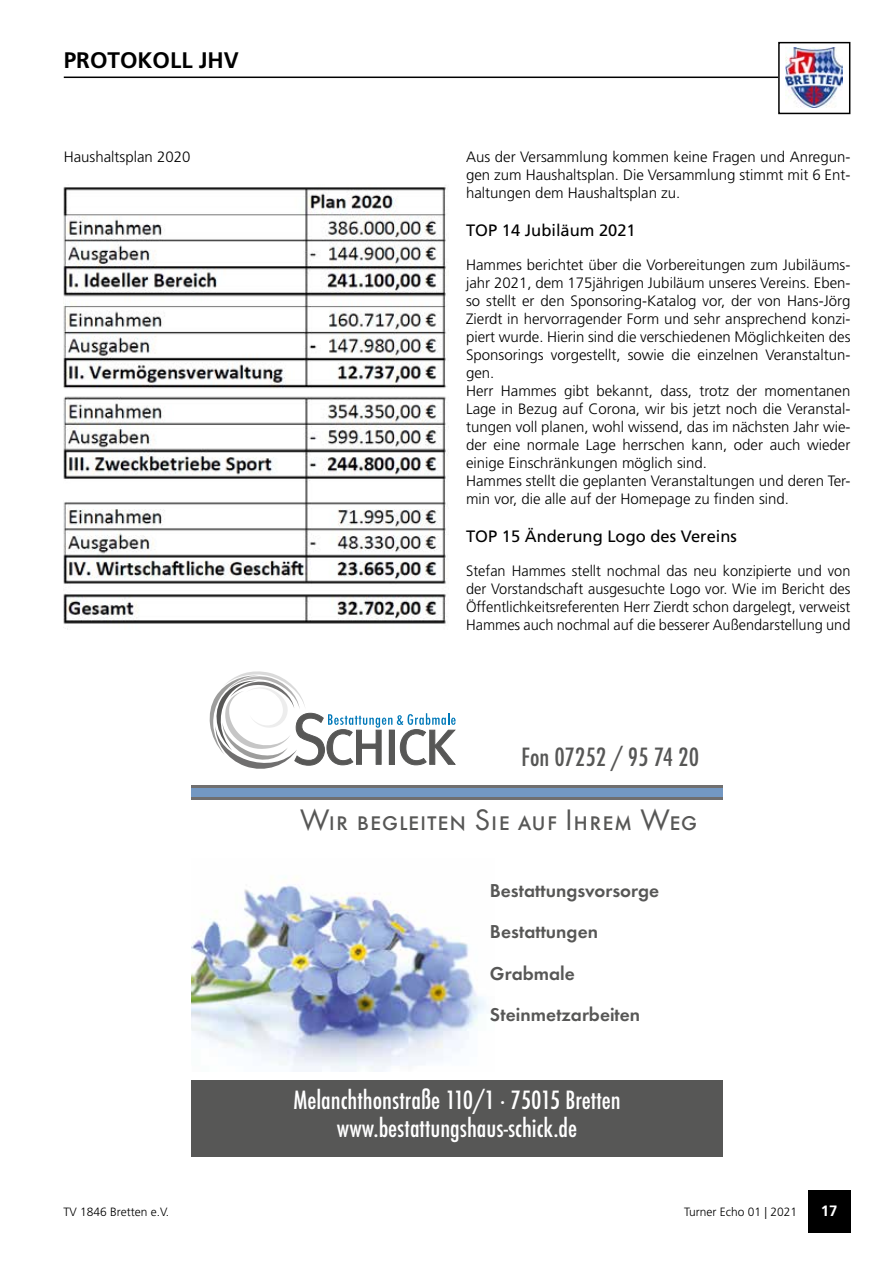
<style>
.page{position:relative;width:893px;height:1263px;background:#fff}
.page>*{position:absolute;margin:0;border:0;box-sizing:border-box;transform-origin:0 0}
.t1{font:30.75px "Function Sm Caps";color:#575756}
.t2{font:27.6px/27.9px "Function Cond";color:#fff;text-align:center}
.t3{font:27.6px "Function Cond";color:#575756}
.t4{font:700 22.5px "Frutiger LT Std";color:#000}
.t5{font:700 19.35px "Function";color:#575756}
.t6{font:16.5px "Frutiger LT Std";color:#000}
.t7{font:300 15px/18px "Frutiger LT Std";color:#000;text-align:justify}
.t8{font:700 15px "Frutiger LT Std";color:#fff}
.t9{font:300 12px "Frutiger LT Std";color:#000}
</style>
<div class="page">
<div style="left:808px;top:1191px;width:42px;height:42px;background:#000"></div>
<hr style="left:64px;top:77px;width:714px;height:1px;background:#000">
<img style="left:785px;top:48px;width:58px;height:60px">
<div style="left:778px;top:42px;width:72px;height:72px;border:2px solid #000"></div>
<img style="left:192px;top:885px;width:295px;height:186px">
<hr style="left:192px;top:786px;width:531px;height:2px;background:#706f6f">
<hr style="left:192px;top:798px;width:531px;height:2px;background:#706f6f">
<div style="left:192px;top:789px;width:531px;height:8px;background:#7398c3"></div>
<div style="left:192px;top:1080px;width:531px;height:77px;background:#575756"></div>
<svg style="left:209px;top:671px;width:247px;height:98px"></svg>
<img style="left:64px;top:185px;width:383px;height:445px">
<h3 class="t4" style="left:64px;top:47px;width:177px">PROTOKOLL JHV</h3>
<p class="t7" style="left:64px;top:148px;width:128px">Haushaltsplan 2020</p>
<p class="t7" style="left:466px;top:148px;width:386px">Aus der Versammlung kommen keine Fragen und Anregun&shy;gen zum Haushaltsplan. Die Versammlung stimmt mit 6 Ent&shy;haltungen dem Haushaltsplan zu.</p>
<p class="t6" style="left:466px;top:220px;width:171px">TOP 14 Jubiläum 2021</p>
<p class="t7" style="left:466px;top:256px;width:386px;text-align:left">Hammes berichtet über die Vorbereitungen zum Jubiläums&shy;jahr 2021, dem 175jährigen Jubiläum unseres Vereins. Eben&shy;so stellt er den Sponsoring-Katalog vor, der von Hans-Jörg Zierdt in hervorragender Form und sehr ansprechend konzi&shy;piert wurde. Hierin sind die verschiedenen Möglichkeiten des Sponsorings vorgestellt, sowie die einzelnen Veranstaltun&shy;gen.<br>Herr Hammes gibt bekannt, dass, trotz der momentanen Lage in Bezug auf Corona, wir bis jetzt noch die Veranstal&shy;tungen voll planen, wohl wissend, das im nächsten Jahr wie&shy;der eine normale Lage herrschen kann, oder auch wieder einige Einschränkungen möglich sind.<br>Hammes stellt die geplanten Veranstaltungen und deren Ter&shy;min vor, die alle auf der Homepage zu finden sind.</p>
<p class="t6" style="left:466px;top:526px;width:272px">TOP 15 Änderung Logo des Vereins</p>
<p class="t7" style="left:466px;top:562px;width:386px">Stefan Hammes stellt nochmal das neu konzipierte und von der Vorstandschaft ausgesuchte Logo vor. Wie im Bericht des Öffentlichkeitsreferenten Herr Zierdt schon dargelegt, verweist Hammes auch nochmal auf die besserer Außendarstellung und</p>
<h2 class="t3" style="left:522px;top:741px;width:179px">Fon 07252 / 95 74 20</h2>
<h1 class="t1" style="left:300px;top:802px;width:399px">Wir begleiten Sie auf Ihrem Weg</h1>
<p class="t5" style="left:490px;top:879px;width:171px">Bestattungsvorsorge</p>
<p class="t5" style="left:490px;top:920px;width:110px">Bestattungen</p>
<p class="t5" style="left:490px;top:962px;width:86px">Grabmale</p>
<p class="t5" style="left:490px;top:1003px;width:152px">Steinmetzarbeiten</p>
<h2 class="t2" style="left:293px;top:1086px;width:329px">Melanchthonstraße 110/1 · 75015 Bretten www.bestattungshaus-schick.de</h2>
<p class="t9" style="left:64px;top:1205px;width:107px">TV 1846 Bretten e.V.</p>
<p class="t9" style="left:684px;top:1205px;width:115px">Turner Echo 01 | 2021</p>
<p class="t8" style="left:821px;top:1202px;width:18px">17</p>
</div>
